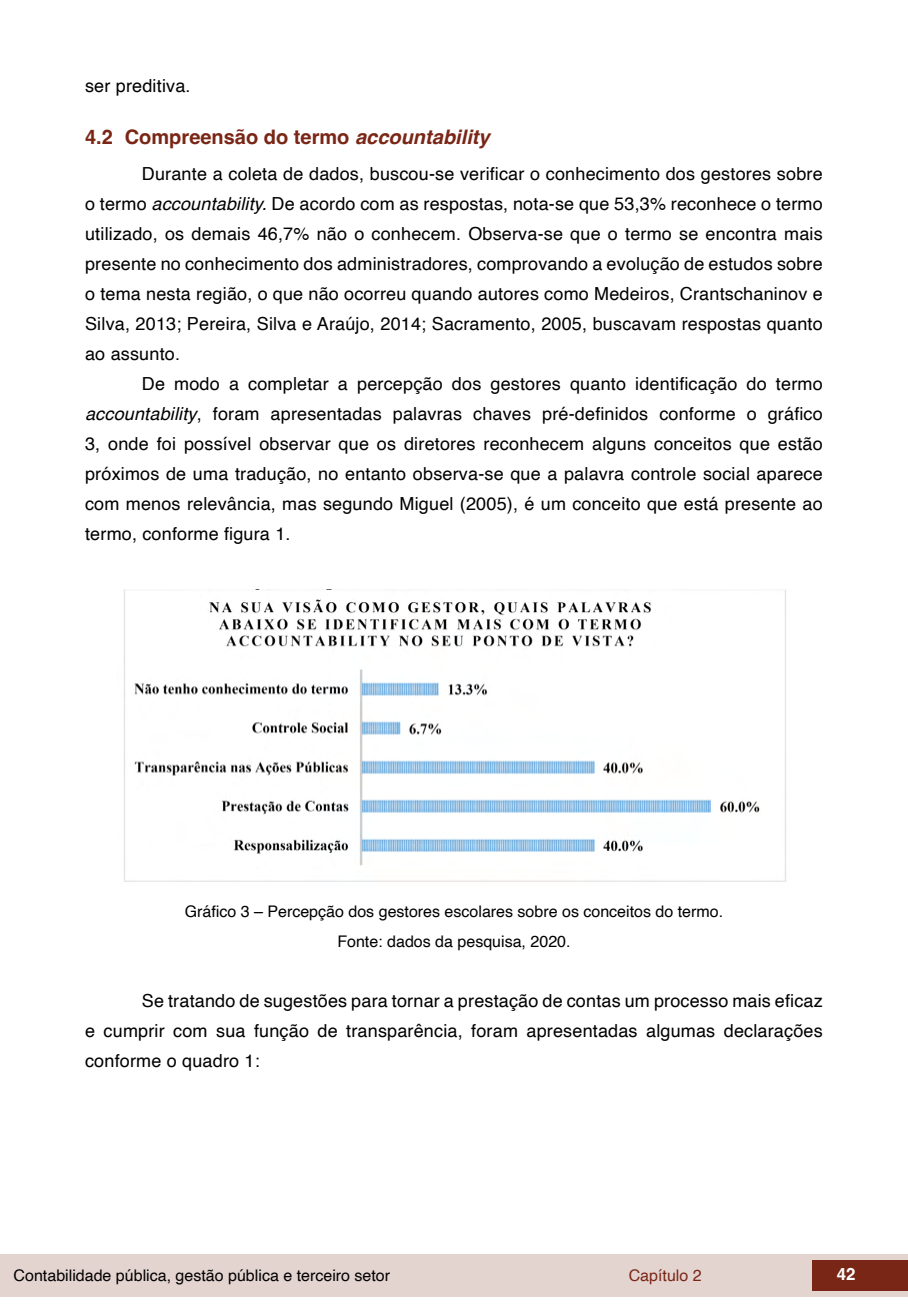
<style>
.page{position:relative;width:908px;height:1304px;background:#fff}
.page>*{position:absolute;margin:0;border:0;box-sizing:border-box;transform-origin:0 0}
.t1{font:700 20px "Helvetica";color:#7a2616}
.t2{font:18px/30px "Helvetica";letter-spacing:.01em;color:#000;text-align:justify}
.t3{font:700 16.8px "Helvetica";color:#fff}
.t4{font:16px/30.6px "Helvetica";color:#000;text-align:center}
.t5{font:16px "Helvetica";color:#7a2616}
.s1{font-style:italic}
</style>
<div class="page">
<div style="left:0;top:1254px;width:906px;height:43px;background:#e4d4d0"></div>
<div style="left:812px;top:1261px;width:95px;height:30px;background:#7a2616"></div>
<img style="left:124px;top:590px;width:662px;height:292px">
<p class="t2" style="left:85px;top:71px;width:107px">ser preditiva.</p>
<p class="t1" style="left:85px;top:125px;width:406px">4.2 Compreensão do termo <span class="s1">accountability</span></p>
<p class="t2" style="left:85px;top:159px;width:738px;text-indent:57px">Durante a coleta de dados, buscou-se verificar o conhecimento dos gestores sobre o termo <span class="s1">accountability.</span> De acordo com as respostas, nota-se que 53,3% reconhece o termo utilizado, os demais 46,7% não o conhecem. Observa-se que o termo se encontra mais presente no conhecimento dos administradores, comprovando a evolução de estudos sobre o tema nesta região, o que não ocorreu quando autores como Medeiros, Crantschaninov e Silva, 2013; Pereira, Silva e Araújo, 2014; Sacramento, 2005, buscavam respostas quanto ao assunto.</p>
<p class="t2" style="left:85px;top:369px;width:738px;text-indent:57px">De modo a completar a percepção dos gestores quanto identificação do termo <span class="s1">accountability</span>, foram apresentadas palavras chaves pré-definidos conforme o gráfico 3, onde foi possível observar que os diretores reconhecem alguns conceitos que estão próximos de uma tradução, no entanto observa-se que a palavra controle social aparece com menos relevância, mas segundo Miguel (2005), é um conceito que está presente ao termo, conforme figura 1.</p>
<p class="t4" style="left:185px;top:896px;width:540px">Gráfico 3 – Percepção dos gestores escolares sobre os conceitos do termo.<br>Fonte: dados da pesquisa, 2020.</p>
<p class="t2" style="left:85px;top:986px;width:738px;text-indent:57px">Se tratando de sugestões para tornar a prestação de contas um processo mais eficaz e cumprir com sua função de transparência, foram apresentadas algumas declarações conforme o quadro 1:</p>
<p class="t4" style="left:14px;top:1260px;width:378px">Contabilidade pública, gestão pública e terceiro setor</p>
<p class="t5" style="left:628px;top:1263px;width:74px">Capítulo 2</p>
<p class="t3" style="left:836px;top:1264px;width:20px">42</p>
</div>
